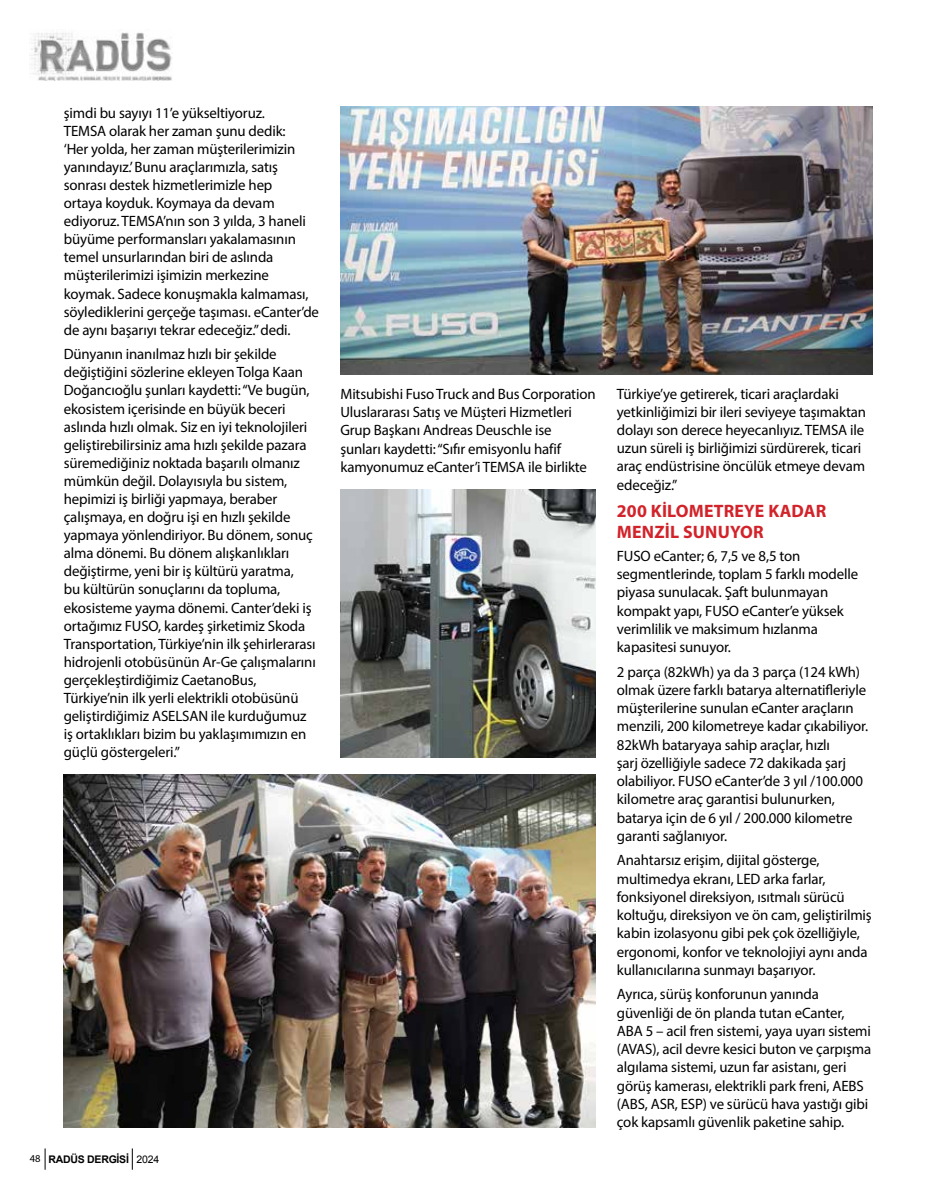
<style>
.page{position:relative;width:936px;height:1191px;background:#fff}
.page>*{position:absolute;margin:0;border:0;box-sizing:border-box;transform-origin:0 0}
.t1{font:700 18px/21.3px "Myriad Pro";letter-spacing:.01em;color:#d2232a}
.t2{font:15px/18.1px "Myriad Pro";letter-spacing:-.01em;color:#000}
.t3{font:700 10.5px "Arial";letter-spacing:-.025em;color:#000}
.s1{font-family:"Myriad Pro";font-weight:400}
.s2{font-weight:400}
</style>
<div class="page">
<svg style="left:45px;top:1148px;width:1px;height:21px"></svg>
<svg style="left:132px;top:1148px;width:1px;height:21px"></svg>
<img style="left:31px;top:32px;width:141px;height:49px">
<img style="left:340px;top:489px;width:255px;height:268px">
<img style="left:340px;top:106px;width:532px;height:268px">
<img style="left:64px;top:774px;width:531px;height:353px">
<p class="t2" style="left:64px;top:103px;width:257px">şimdi bu sayıyı 11’e yükseltiyoruz.<br>TEMSA olarak her zaman şunu dedik:<br>‘Her yolda, her zaman müşterilerimizin yanındayız.’ Bunu araçlarımızla, satış sonrası destek hizmetlerimizle hep<br>ortaya koyduk. Koymaya da devam ediyoruz. TEMSA’nın son 3 yılda, 3 haneli büyüme performansları yakalamasının temel unsurlarından biri de aslında müşterilerimizi işimizin merkezine koymak. Sadece konuşmakla kalmaması, söylediklerini gerçeğe taşıması. eCanter’de de aynı başarıyı tekrar edeceğiz.” dedi.</p>
<p class="t2" style="left:64px;top:345px;width:253px">Dünyanın inanılmaz hızlı bir şekilde değiştiğini sözlerine ekleyen Tolga Kaan Doğancıoğlu şunları kaydetti: “Ve bugün, ekosistem içerisinde en büyük beceri aslında hızlı olmak. Siz en iyi teknolojileri geliştirebilirsiniz ama hızlı şekilde pazara süremediğiniz noktada başarılı olmanız mümkün değil. Dolayısıyla bu sistem, hepimizi iş birliği yapmaya, beraber çalışmaya, en doğru işi en hızlı şekilde yapmaya yönlendiriyor. Bu dönem, sonuç alma dönemi. Bu dönem alışkanlıkları değiştirme, yeni bir iş kültürü yaratma,<br>bu kültürün sonuçlarını da topluma, ekosisteme yayma dönemi. Canter’deki iş ortağımız FUSO, kardeş şirketimiz Skoda Transportation, Türkiye’nin ilk şehirlerarası hidrojenli otobüsünün Ar-Ge çalışmalarını gerçekleştirdiğimiz CaetanoBus, Türkiye’nin ilk yerli elektrikli otobüsünü geliştirdiğimiz ASELSAN ile kurduğumuz iş ortaklıkları bizim bu yaklaşımımızın en güçlü göstergeleri.”</p>
<p class="t3" style="left:30px;top:1152px;width:131px"><span class="s1">48</span> RADÜS DERGİSİ <span class="s2">2024</span></p>
<p class="t2" style="left:340px;top:384px;width:257px">Mitsubishi Fuso Truck and Bus Corporation Uluslararası Satış ve Müşteri Hizmetleri Grup Başkanı Andreas Deuschle ise şunları kaydetti: “Sıfır emisyonlu hafif kamyonumuz eCanter’i TEMSA ile birlikte</p>
<p class="t2" style="left:617px;top:384px;width:251px">Türkiye’ye getirerek, ticari araçlardaki yetkinliğimizi bir ileri seviyeye taşımaktan dolayı son derece heyecanlıyız. TEMSA ile uzun süreli iş birliğimizi sürdürerek, ticari araç endüstrisine öncülük etmeye devam edeceğiz.”</p>
<p class="t1" style="left:617px;top:500px;width:211px">200 KİLOMETREYE KADAR<br>MENZİL SUNUYOR</p>
<p class="t2" style="left:617px;top:546px;width:243px">FUSO eCanter; 6, 7,5 ve 8,5 ton segmentlerinde, toplam 5 farklı modelle piyasa sunulacak. Şaft bulunmayan kompakt yapı, FUSO eCanter’e yüksek verimlilik ve maksimum hızlanma kapasitesi sunuyor.</p>
<p class="t2" style="left:617px;top:662px;width:253px">2 parça (82kWh) ya da 3 parça (124 kWh) olmak üzere farklı batarya alternatifleriyle müşterilerine sunulan eCanter araçların menzili, 200 kilometreye kadar çıkabiliyor.<br>82kWh bataryaya sahip araçlar, hızlı<br>şarj özelliğiyle sadece 72 dakikada şarj olabiliyor. FUSO eCanter’de 3 yıl /100.000 kilometre araç garantisi bulunurken, batarya için de 6 yıl / 200.000 kilometre garanti sağlanıyor.</p>
<p class="t2" style="left:617px;top:851px;width:256px">Anahtarsız erişim, dijital gösterge, multimedya ekranı, LED arka farlar, fonksiyonel direksiyon, ısıtmalı sürücü koltuğu, direksiyon ve ön cam, geliştirilmiş kabin izolasyonu gibi pek çok özelliğiyle, ergonomi, konfor ve teknolojiyi aynı anda kullanıcılarına sunmayı başarıyor.</p>
<p class="t2" style="left:617px;top:985px;width:256px">Ayrıca, sürüş konforunun yanında güvenliği de ön planda tutan eCanter, ABA 5 – acil fren sistemi, yaya uyarı sistemi (AVAS), acil devre kesici buton ve çarpışma algılama sistemi, uzun far asistanı, geri görüş kamerası, elektrikli park freni, AEBS (ABS, ASR, ESP) ve sürücü hava yastığı gibi çok kapsamlı güvenlik paketine sahip.</p>
</div>
